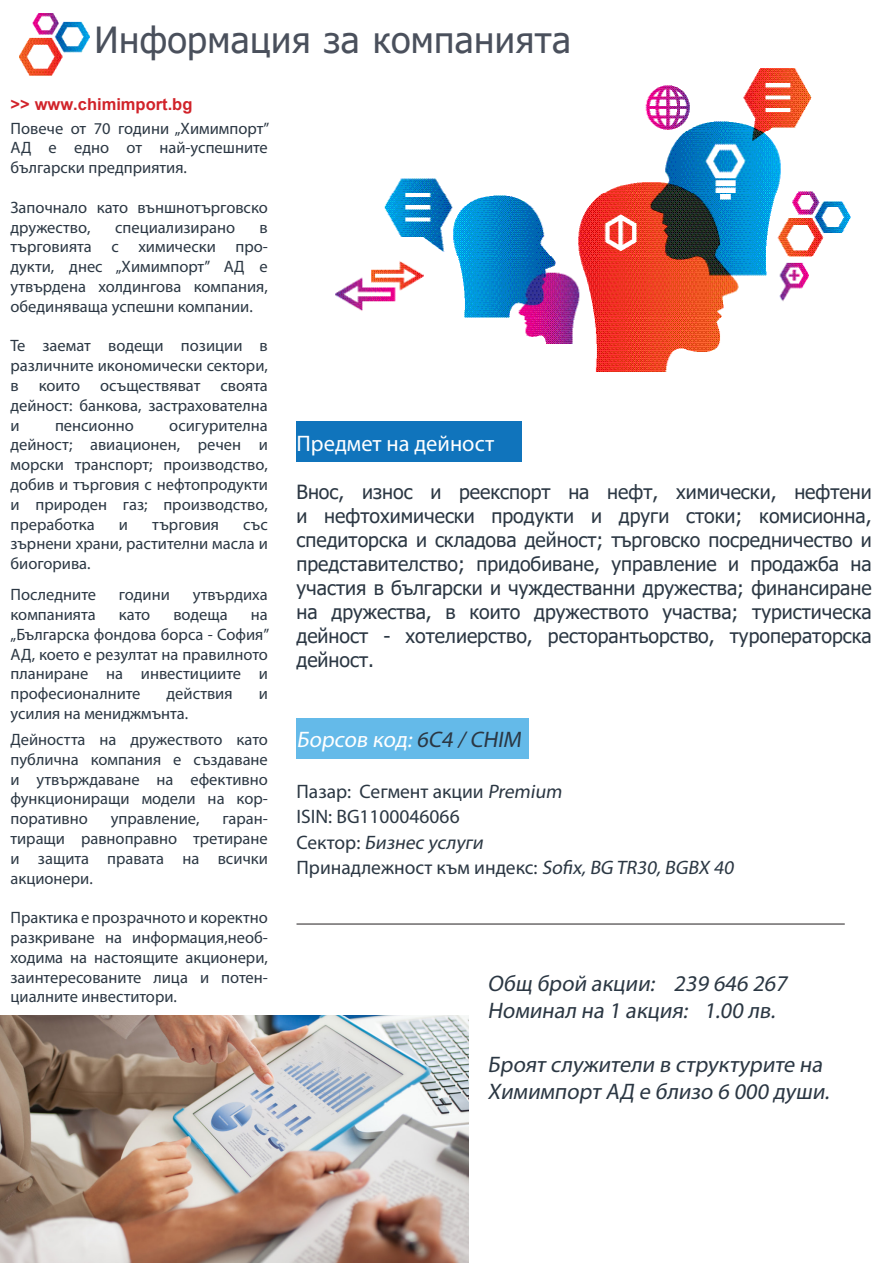
<style>
.page{position:relative;width:893px;height:1263px;background:#fff}
.page>*{position:absolute;margin:0;border:0;box-sizing:border-box;transform-origin:0 0}
.t1{font:36px "Tahoma";letter-spacing:.01em;color:#4a505c}
.t2{font:italic 22.5px/27px "Myriad Pro";color:#2b3743}
.t3{font:italic 22.5px "Myriad Pro";color:#fff}
.t4{font:22.5px "Myriad Pro";color:#fff}
.t5{font:19.5px/24px "Tahoma";color:#2b3743;text-align:justify}
.t6{font:19.5px/25.5px "Myriad Pro";color:#2b3743}
.t7{font:16.5px/19.8px "Myriad Pro";color:#2b3743;text-align:justify}
.t8{font:700 16.5px "Arial";color:#d1232a}
.s1{color:#2b3743}
.s2{font-style:italic}
</style>
<div class="page">
<img style="left:336px;top:69px;width:515px;height:302px">
<div style="left:296px;top:421px;width:226px;height:41px;background:#1074bc"></div>
<div style="left:296px;top:718px;width:233px;height:41px;background:#64bae9"></div>
<hr style="left:296px;top:924px;width:549px;height:1px;background:#231f20">
<img style="left:0;top:1015px;width:468px;height:248px">
<img style="left:20px;top:13px;width:69px;height:63px">
<p class="t1" style="left:95px;top:16px;width:478px">Информация за компанията</p>
<p class="t8" style="left:10px;top:93px;width:183px">&gt;&gt; www.chimimport.bg</p>
<p class="t7" style="left:10px;top:118px;width:260px">Повече от 70 години „Химимпорт” АД е едно от най-успешните български предприятия.</p>
<p class="t7" style="left:10px;top:197px;width:259px">Започнало като външнотърговско дружество,</p>
<p class="t7" style="left:115px;top:217px;width:122px">специализирано</p>
<p class="t7" style="left:10px;top:217px;width:259px;text-indent:249px">в търговията с химически про&shy;дукти, днес „Химимпорт” АД е утвърдена холдингова компания, обединяваща успешни компании.</p>
<p class="t7" style="left:10px;top:336px;width:259px">Те заемат водещи позиции в различните икономически сектори, в които осъществяват своята дейност: банкова, застрахователна и</p>
<p class="t7" style="left:10px;top:415px;width:259px;text-indent:159px">осигурителна дейност; авиационен, речен и морски транспорт; производство, добив и търговия с нефтопродукти и природен газ; производство, преработка</p>
<p class="t7" style="left:55px;top:415px;width:80px">пенсионно</p>
<p class="t4" style="left:296px;top:430px;width:199px">Предмет на дейност</p>
<p class="t5" style="left:296px;top:481px;width:577px">Внос, износ и реекспорт на нефт, химически, нефтени и нефтохимически продукти и други стоки; комисионна, спедиторска и складова дейност; търговско посредничество и представителство; придобиване, управление и продажба на участия в български и чуждестванни дружества; финансиране на дружества, в които дружеството участва; туристическа дейност - хотелиерство, ресторантьорство, туроператорска дейност.</p>
<p class="t7" style="left:119px;top:514px;width:11px">и</p>
<p class="t7" style="left:152px;top:514px;width:68px">търговия</p>
<p class="t7" style="left:10px;top:514px;width:259px;text-indent:233px">със зърнени храни, растителни масла и биогорива.</p>
<p class="t7" style="left:10px;top:584px;width:87px">Последните</p>
<p class="t7" style="left:119px;top:584px;width:53px">години</p>
<p class="t7" style="left:193px;top:584px;width:77px">утвърдиха</p>
<p class="t7" style="left:10px;top:604px;width:87px">компанията</p>
<p class="t7" style="left:119px;top:604px;width:33px">като</p>
<p class="t7" style="left:173px;top:604px;width:56px">водеща</p>
<p class="t7" style="left:10px;top:604px;width:260px;text-indent:240px">на „Българска фондова борса - София” АД, което е резултат на правилното планиране на инвестициите и професионалните</p>
<p class="t7" style="left:167px;top:683px;width:68px">действия</p>
<p class="t7" style="left:259px;top:683px;width:11px">и</p>
<p class="t7" style="left:10px;top:703px;width:179px">усилия на мениджмънта.</p>
<p class="t7" style="left:10px;top:729px;width:259px">Дейността на дружеството като публична компания е създаване и утвърждаване на ефективно функциониращи модели на кор&shy;поративно</p>
<p class="t3" style="left:296px;top:725px;width:230px">Борсов код:<span class="s1">6C4 /CHIM</span></p>
<p class="t6" style="left:296px;top:778px;width:270px">Пазар: Сегмент акции <span class="s2">Premium</span></p>
<p class="t6" style="left:296px;top:803px;width:442px">ISIN: BG1100046066<br>Се кто р : <span class="s2">Бизнес услуги<br></span>Принадлежност към индекс: <span class="s2">Sofix,BG TR30,BGBX 40</span></p>
<p class="t7" style="left:10px;top:808px;width:259px;text-indent:212px">гаран&shy;тиращи равноправно третиране и защита правата на всички акционери.</p>
<p class="t7" style="left:10px;top:907px;width:259px">Практика е прозрачното и коректно разкриване на информация,необ&shy;ходима на настоящите акционери, заинтересованите лица и потен&shy;циалните инвеститори.</p>
<p class="t7" style="left:111px;top:808px;width:90px">управление,</p>
<p class="t2" style="left:488px;top:970px;width:305px">Общ брой акции: 239 646 267</p>
<p class="t2" style="left:488px;top:997px;width:293px">Номинал на 1 акция: 1.00 лв.</p>
<p class="t2" style="left:488px;top:1051px;width:347px">Броят служители в структурите на<br>Химимпорт АД е близо 6 000 души.</p>
</div>
